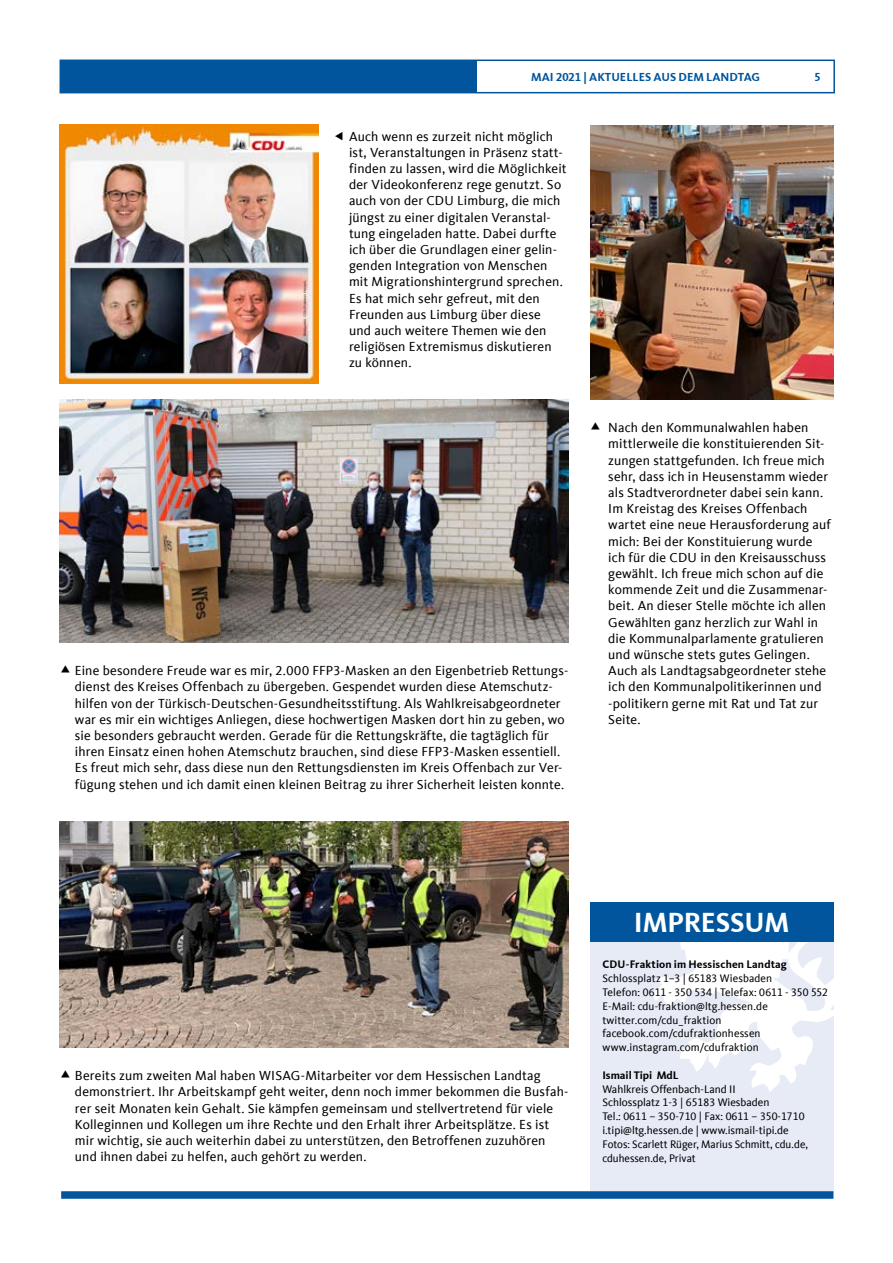
<style>
.page{position:relative;width:893px;height:1263px;background:#fff}
.page>*{position:absolute;margin:0;border:0;box-sizing:border-box;transform-origin:0 0}
.t1{font:700 28.5px "CDU Kievit Tab";letter-spacing:-.01em;color:#fff}
.t2{font:13.5px/16.2px "CDU Kievit Tab";letter-spacing:.01em;color:#000}
.t3{font:700 12px "CDU Kievit Tab";color:#00559d}
.t4{font:11.25px/13.8px "CDU Kievit Tab";color:#000}
.t5{font:700 11.25px "CDU Kievit Tab";letter-spacing:.01em;color:#000}
</style>
<div class="page">
<div style="left:590px;top:902px;width:243px;height:292px;background:#e7ebf6"></div>
<svg style="left:653px;top:902px;width:181px;height:190px"></svg>
<div style="left:590px;top:902px;width:243px;height:40px;background:#00559d"></div>
<div style="left:60px;top:60px;width:775px;height:33px;border:2px solid #00559d"></div>
<div style="left:60px;top:60px;width:417px;height:32px;background:#00559d"></div>
<div style="left:61px;top:1191px;width:772px;height:8px;background:#00559d"></div>
<img style="left:60px;top:124px;width:258px;height:259px">
<img style="left:590px;top:125px;width:243px;height:275px">
<img style="left:60px;top:400px;width:508px;height:243px">
<img style="left:60px;top:821px;width:508px;height:227px">
<p class="t3" style="left:531px;top:70px;width:230px">MAI 2021 | AKTUELLES AUS DEM LANDTAG</p>
<p class="t3" style="left:814px;top:70px;width:8px">5</p>
<p class="t2" style="left:349px;top:128px;width:219px">Auch wenn es zurzeit nicht möglich ist, Veranstaltungen in Präsenz statt&shy;finden zu lassen, wird die Möglichkeit der Videokonferenz rege genutzt. So auch von der CDU Limburg, die mich jüngst zu einer digitalen Veranstal&shy;tung eingeladen hatte. Dabei durfte ich über die Grundlagen einer gelin&shy;genden Integration von Menschen mit Migrationshintergrund sprechen.<br>Es hat mich sehr gefreut, mit den Freunden aus Limburg über diese<br>und auch weitere Themen wie den religiösen Extremismus diskutieren zu können.</p>
<p class="t2" style="left:75px;top:663px;width:495px">Eine besondere Freude war es mir, 2.000 FFP3-Masken an den Eigenbetrieb Rettungs&shy;dienst des Kreises Offenbach zu übergeben. Gespendet wurden diese Atemschutz&shy;hilfen von der Türkisch-Deutschen-Gesundheitsstiftung. Als Wahlkreisabgeordneter war es mir ein wichtiges Anliegen, diese hochwertigen Masken dort hin zu geben, wo sie besonders gebraucht werden. Gerade für die Rettungskräfte, die tagtäglich für ihren Einsatz einen hohen Atemschutz brauchen, sind diese FFP3-Masken essentiell.<br>Es freut mich sehr, dass diese nun den Rettungsdiensten im Kreis Offenbach zur Ver&shy;fügung stehen und ich damit einen kleinen Beitrag zu ihrer Sicherheit leisten konnte.</p>
<p class="t2" style="left:608px;top:420px;width:224px">Nach den Kommunalwahlen haben mittlerweile die konstituierenden Sit&shy;zungen stattgefunden. Ich freue mich sehr, dass ich in Heusenstamm wieder als Stadtverordneter dabei sein kann.<br>Im Kreistag des Kreises Offenbach wartet eine neue Herausforderung auf mich: Bei der Konstituierung wurde ich für die CDU in den Kreisausschuss gewählt. Ich freue mich schon auf die kommende Zeit und die Zusammenar&shy;beit. An dieser Stelle möchte ich allen Gewählten ganz herzlich zur Wahl in die Kommunalparlamente gratulieren und wünsche stets gutes Gelingen.<br>Auch als Landtagsabgeordneter stehe ich den Kommunalpolitikerinnen und -politikern gerne mit Rat und Tat zur Seite.</p>
<p class="t2" style="left:75px;top:1068px;width:495px">Bereits zum zweiten Mal haben WISAG-Mitarbeiter vor dem Hessischen Landtag demonstriert. Ihr Arbeitskampf geht weiter, denn noch immer bekommen die Busfah&shy;rer seit Monaten kein Gehalt. Sie kämpfen gemeinsam und stellvertretend für viele Kolleginnen und Kollegen um ihre Rechte und den Erhalt ihrer Arbeitsplätze. Es ist mir wichtig, sie auch weiterhin dabei zu unterstützen, den Betroffenen zuzuhören und ihnen dabei zu helfen, auch gehört zu werden.</p>
<h1 class="t1" style="left:634px;top:906px;width:157px">IMPRESSUM</h1>
<p class="t5" style="left:602px;top:958px;width:186px">CDU-Fraktion im Hessischen Landtag</p>
<p class="t4" style="left:602px;top:971px;width:227px">Schlossplatz 1–3 | 65183 Wiesbaden<br>Telefon: 0611 - 350 534 | Telefax: 0611 - 350 552<br>E-Mail: cdu-fraktion@ltg.hessen.de twitter.com/cdu_fraktion facebook.com/cdufraktionhessen www.instagram.com/cdufraktion</p>
<p class="t5" style="left:602px;top:1068px;width:78px">Ismail Tipi MdL</p>
<p class="t4" style="left:602px;top:1082px;width:207px">Wahlkreis Offenbach-Land II<br>Schlossplatz 1-3 | 65183 Wiesbaden<br>Tel.: 0611 – 350-710 | Fax: 0611 – 350-1710 i.tipi@ltg.hessen.de | www.ismail-tipi.de Fotos: Scarlett Rüger, Marius Schmitt, cdu.de, cduhessen.de, Privat</p>
</div>
